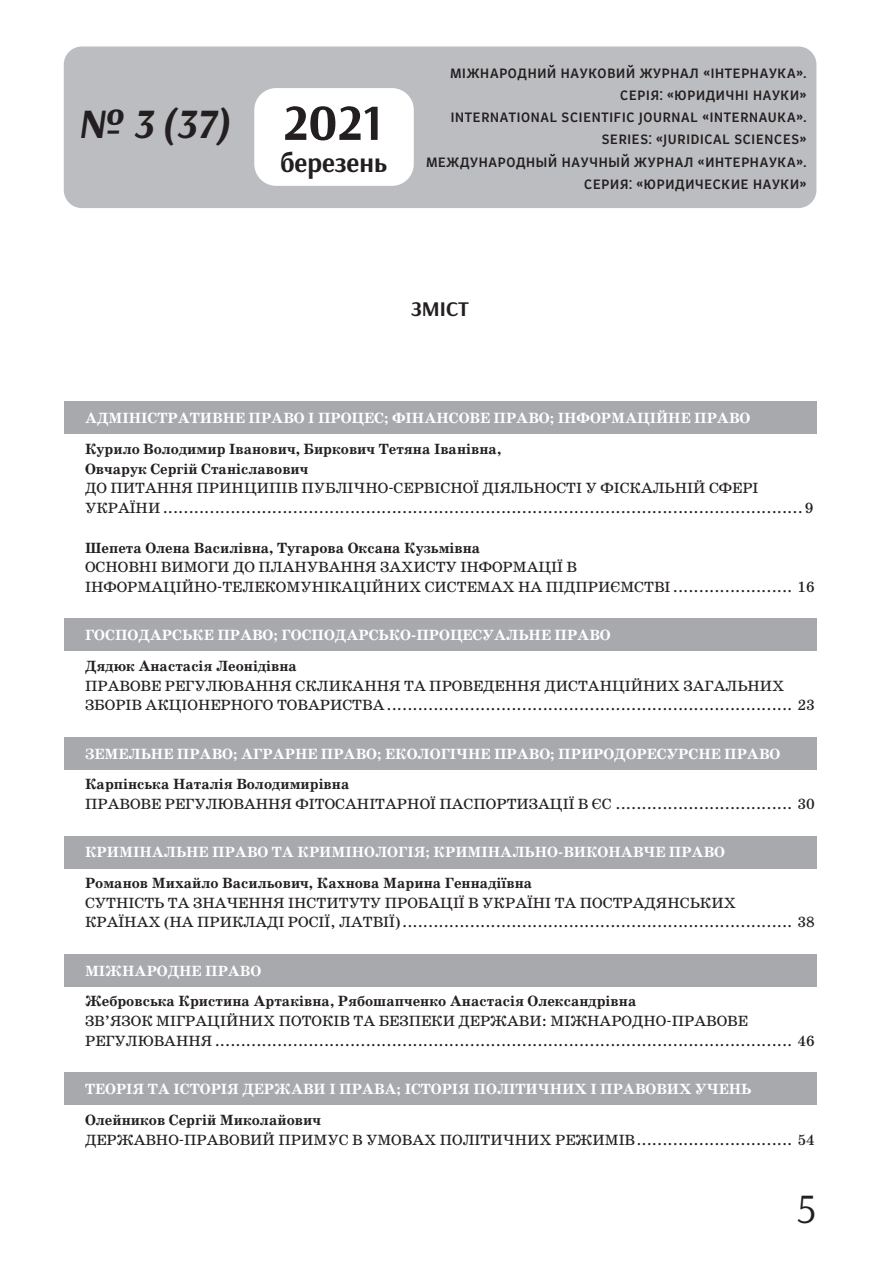
<style>
.page{position:relative;width:893px;height:1263px;background:#fff}
.page>*{position:absolute;margin:0;border:0;box-sizing:border-box;transform-origin:0 0}
.t1{font:italic 700 42px "Arsenal";color:#231f20}
.t2{font:42px "Arsenal";color:#231f20}
.t3{font:700 27px "Arsenal";color:#231f20}
.t4{font:700 21px "Arsenal";color:#231f20}
.t5{font:15px/19.8px "School Book AC";color:#231f20}
.Содержание_Автор{font:700 15px "School Book AC";color:#231f20}
.Содержание_Раздел_Пл{font:700 15px "School Book AC";color:#fff}
.t6{font:500 15px/22.2px "Certa Sans";letter-spacing:.005em;color:#231f20;text-align:right}
.s1{font-style:normal;font-size:51px}
</style>
<div class="page">
<div style="left:64px;top:46px;width:752px;height:162px;background:#bcbdc0;border-radius:18px"></div>
<div style="left:254px;top:88px;width:160px;height:98px;background:#fff;border-radius:22px"></div>
<div style="left:64px;top:402px;width:752px;height:32px;background:#a8a9ad"></div>
<div style="left:64px;top:619px;width:752px;height:32px;background:#a8a9ad"></div>
<div style="left:64px;top:737px;width:752px;height:33px;background:#a8a9ad"></div>
<div style="left:64px;top:954px;width:752px;height:33px;background:#a8a9ad"></div>
<div style="left:64px;top:836px;width:752px;height:32px;background:#a8a9ad"></div>
<div style="left:64px;top:1073px;width:752px;height:32px;background:#a8a9ad"></div>
<h1 class="t1" style="left:76px;top:98px;width:308px">№ 3 (37) <span class="s1">2021</span></h1>
<h2 class="t3" style="left:280px;top:146px;width:108px">березень</h2>
<p class="t6" style="left:426px;top:62px;width:382px">МІЖНАРОДНИЙ НАУКОВИЙ ЖУРНАЛ «ІНТЕРНАУКА».<br>СЕРІЯ: «ЮРИДИЧНІ НАУКИ»<br>INTERNATIONAL SCIENTIFIC JOURNAL «INTERNAUKA».<br>SERIES: «JURIDICAL SCIENCES»<br>МЕЖДУНАРОДНЫЙ НАУЧНЫЙ ЖУРНАЛ «ИНТЕРНАУКА».<br>СЕРИЯ: «ЮРИДИЧЕСКИЕ НАУКИ»</p>
<p class="t4" style="left:411px;top:296px;width:59px">ЗМІСТ</p>
<p class="Содержание_Раздел_Пл" style="left:85px;top:410px;width:667px">АДМІНІСТРАТИВНЕ ПРАВО І ПРОЦЕС; ФІНАНСОВЕ ПРАВО; ІНФОРМАЦІЙНЕ ПРАВО</p>
<p class="Содержание_Автор" style="left:85px;top:441px;width:418px">Курило Володимир Іванович, Биркович Тетяна Іванівна,</p>
<p class="Содержание_Автор" style="left:85px;top:460px;width:225px">Овчарук Сергій Станіславович</p>
<p class="t5" style="left:85px;top:478px;width:730px">ДО ПИТАННЯ ПРИНЦИПІВ ПУБЛІЧНО-СЕРВІСНОЇ ДІЯЛЬНОСТІ У ФІСКАЛЬНІЙ СФЕРІ<br>УКРАЇНИ ...........................................................................................................................9</p>
<p class="Содержание_Автор" style="left:85px;top:539px;width:397px">Шепета Олена Василівна, Тугарова Оксана Кузьмівна</p>
<p class="t5" style="left:85px;top:557px;width:731px">ОСНОВНІ ВИМОГИ ДО ПЛАНУВАННЯ ЗАХИСТУ ІНФОРМАЦІЇ В<br>ІНФОРМАЦІЙНО-ТЕЛЕКОМУНІКАЦІЙНИХ СИСТЕМАХ НА ПІДПРИЄМСТВІ....................... 16</p>
<p class="Содержание_Раздел_Пл" style="left:85px;top:627px;width:527px">ГОСПОДАРСЬКЕ ПРАВО; ГОСПОДАРСЬКО-ПРОЦЕСУАЛЬНЕ ПРАВО</p>
<p class="Содержание_Автор" style="left:85px;top:658px;width:214px">Дядюк Анастасія Леонідівна</p>
<p class="t5" style="left:85px;top:676px;width:731px">ПРАВОВЕ РЕГУЛЮВАННЯ СКЛИКАННЯ ТА ПРОВЕДЕННЯ ДИСТАНЦІЙНИХ ЗАГАЛЬНИХ<br>ЗБОРІВ АКЦІОНЕРНОГО ТОВАРИСТВА.............................................................................. 23</p>
<p class="Содержание_Раздел_Пл" style="left:85px;top:745px;width:697px">ЗЕМЕЛЬНЕ ПРАВО; АГРАРНЕ ПРАВО; ЕКОЛОГІЧНЕ ПРАВО; ПРИРОДОРЕСУРСНЕ ПРАВО</p>
<p class="Содержание_Автор" style="left:85px;top:776px;width:266px">Карпінська Наталія Володимирівна</p>
<p class="t5" style="left:85px;top:794px;width:731px">ПРАВОВЕ РЕГУЛЮВАННЯ ФІТОСАНІТАРНОЇ ПАСПОРТИЗАЦІЇ В ЄС .................................. 30</p>
<p class="Содержание_Раздел_Пл" style="left:85px;top:844px;width:641px">КРИМІНАЛЬНЕ ПРАВО ТА КРИМІНОЛОГІЯ; КРИМІНАЛЬНО-ВИКОНАВЧЕ ПРАВО</p>
<p class="Содержание_Автор" style="left:85px;top:875px;width:449px">Романов Михайло Васильович, Кахнова Марина Геннадіївна</p>
<p class="t5" style="left:85px;top:893px;width:731px">СУТНІСТЬ ТА ЗНАЧЕННЯ ІНСТИТУТУ ПРОБАЦІЇ В УКРАЇНІ ТА ПОСТРАДЯНСЬКИХ<br>КРАЇНАХ (НА ПРИКЛАДІ РОСІЇ, ЛАТВІЇ)........................................................................... 38</p>
<p class="Содержание_Раздел_Пл" style="left:85px;top:962px;width:178px">МІЖНАРОДНЕ ПРАВО</p>
<p class="Содержание_Автор" style="left:85px;top:993px;width:553px">Жебровська Кристина Артаківна, Рябошапченко Анастасія Олександрівна</p>
<p class="t5" style="left:85px;top:1011px;width:731px">ЗВ’ЯЗОК МІГРАЦІЙНИХ ПОТОКІВ ТА БЕЗПЕКИ ДЕРЖАВИ: МІЖНАРОДНО-ПРАВОВЕ<br>РЕГУЛЮВАННЯ ............................................................................................................... 46</p>
<p class="Содержание_Раздел_Пл" style="left:85px;top:1081px;width:668px">ТЕОРІЯ ТА ІСТОРІЯ ДЕРЖАВИ І ПРАВА; ІСТОРІЯ ПОЛІТИЧНИХ І ПРАВОВИХ УЧЕНЬ</p>
<p class="Содержание_Автор" style="left:85px;top:1111px;width:238px">Олейников Сергій Миколайович</p>
<p class="t5" style="left:85px;top:1130px;width:731px">ДЕРЖАВНО-ПРАВОВИЙ ПРИМУС В УМОВАХ ПОЛІТИЧНИХ РЕЖИМІВ.............................. 54</p>
<h1 class="t2" style="left:797px;top:1184px;width:21px">5</h1>
</div>
